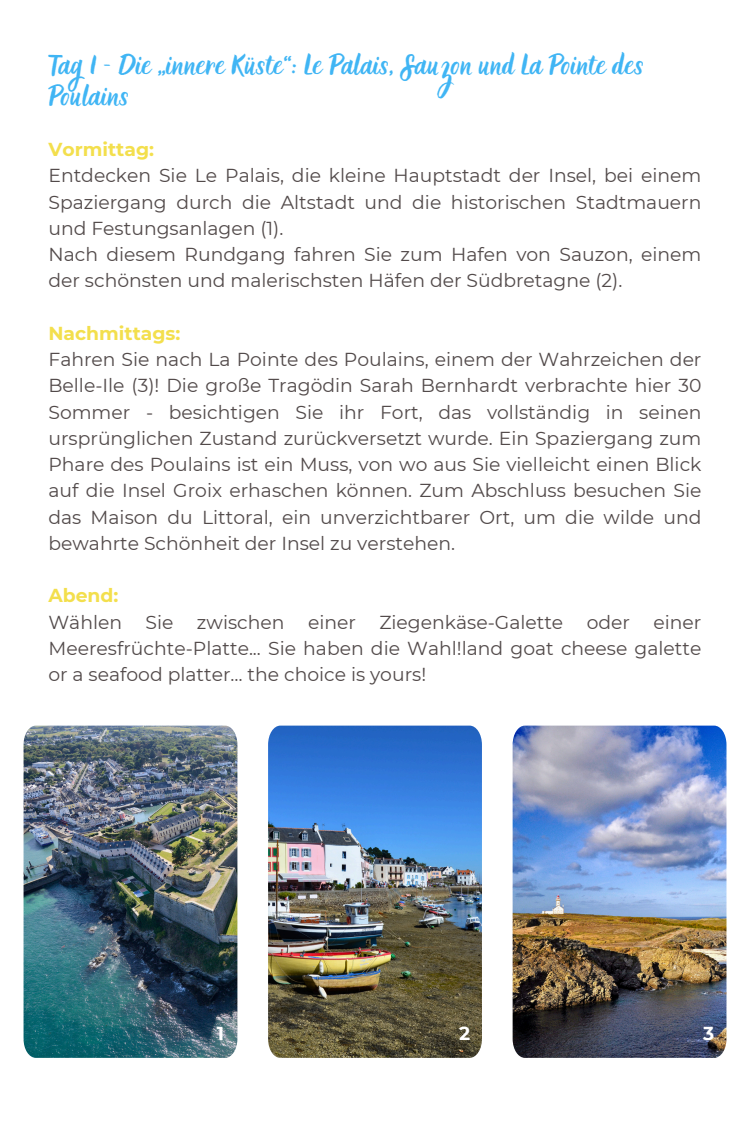
<style>
.page{position:relative;width:750px;height:1125px;background:#fff}
.page>*{position:absolute;margin:0;border:0;box-sizing:border-box;transform-origin:0 0}
.t1{font:22.5px/31px "Holla";color:#40b5f4}
.t2{font:18.75px/26.2px "Montserrat";color:#524a4a;text-align:justify}
.t3{font:700 18.75px "Montserrat";color:#f3df4d}
.t4{font:700 18.75px "Montserrat";color:#fff}
</style>
<div class="page">
<img style="left:24px;top:726px;width:213px;height:332px">
<img style="left:268px;top:726px;width:214px;height:332px">
<img style="left:513px;top:726px;width:213px;height:332px">
<p class="t1" style="left:48px;top:50px;width:597px">Tag 1 - Die „innere Küste“: Le Palais, Sauzon und La Pointe des<br>Poulains</p>
<h1 class="t3" style="left:48px;top:138px;width:107px">Vormittag:</h1>
<p class="t2" style="left:48px;top:163px;width:655px">Entdecken Sie Le Palais, die kleine Hauptstadt der Insel, bei einem Spaziergang durch die Altstadt und die historischen Stadtmauern und Festungsanlagen (1).</p>
<p class="t2" style="left:48px;top:241px;width:655px">Nach diesem Rundgang fahren Sie zum Hafen von Sauzon, einem der schönsten und malerischsten Häfen der Südbretagne (2).</p>
<p class="t3" style="left:48px;top:322px;width:133px">Nachmittags:</p>
<p class="t2" style="left:48px;top:346px;width:655px">Fahren Sie nach La Pointe des Poulains, einem der Wahrzeichen der Belle-Ile (3)! Die große Tragödin Sarah Bernhardt verbrachte hier 30<br>Sommer - besichtigen Sie ihr Fort, das vollständig in seinen ursprünglichen Zustand zurückversetzt wurde. Ein Spaziergang zum Phare des Poulains ist ein Muss, von wo aus Sie vielleicht einen Blick auf die Insel Groix erhaschen können. Zum Abschluss besuchen Sie das Maison du Littoral, ein unverzichtbarer Ort, um die wilde und bewahrte Schönheit der Insel zu verstehen.</p>
<p class="t3" style="left:48px;top:584px;width:71px">Abend:</p>
<p class="t2" style="left:48px;top:609px;width:75px">Wählen</p>
<p class="t2" style="left:146px;top:609px;width:29px">Sie</p>
<p class="t2" style="left:197px;top:609px;width:89px">zwischen</p>
<p class="t2" style="left:308px;top:609px;width:49px">einer</p>
<p class="t2" style="left:379px;top:609px;width:185px">Ziegenkäse-Galette</p>
<p class="t2" style="left:587px;top:609px;width:45px">oder</p>
<p class="t2" style="left:48px;top:609px;width:655px;text-indent:605px">einer Meeresfrüchte-Platte... Sie haben die Wahl!land goat cheese galette or a seafood platter… the choice is yours!</p>
<p class="t4" style="left:217px;top:1022px;width:9px">1</p>
<p class="t4" style="left:459px;top:1022px;width:13px">2</p>
<p class="t4" style="left:703px;top:1022px;width:13px">3</p>
</div>
